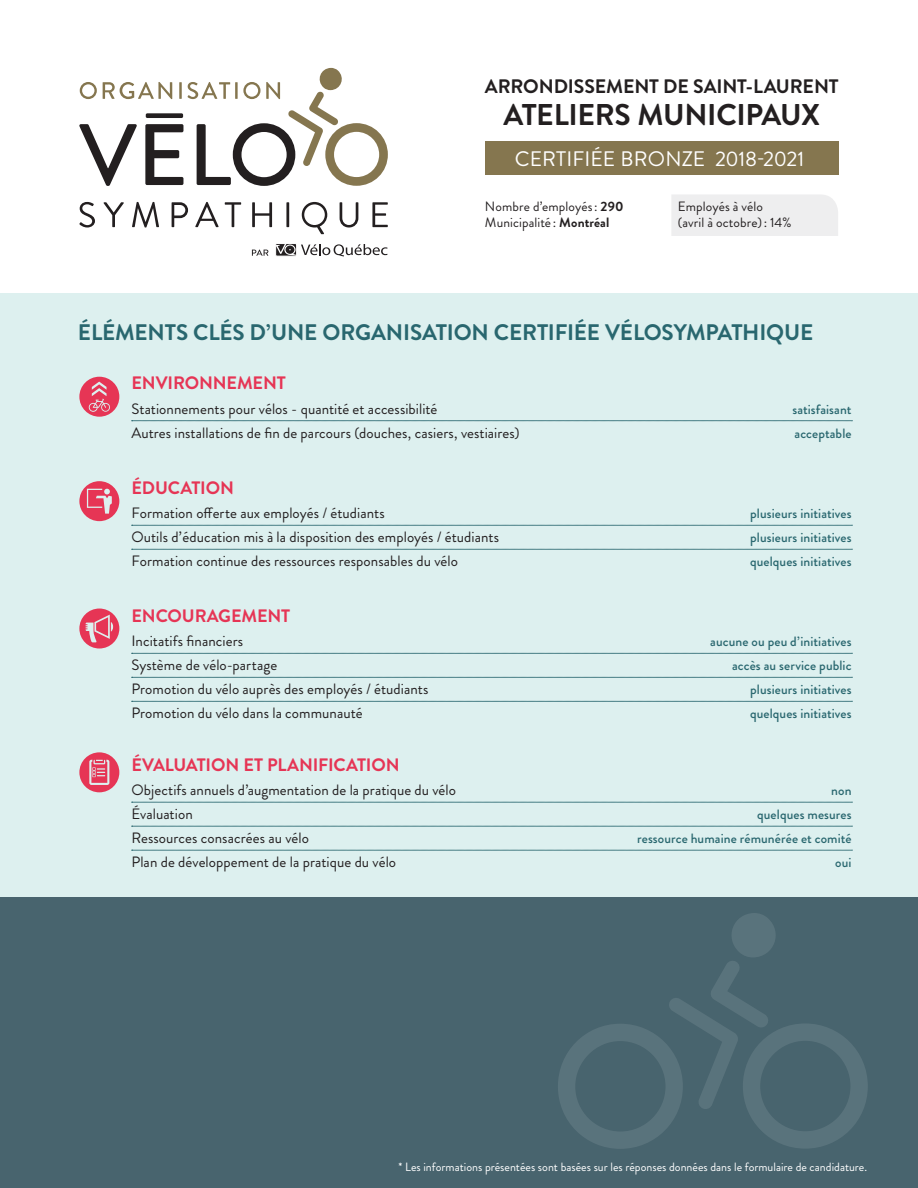
<style>
.page{position:relative;width:918px;height:1188px;background:#fff}
.page>*{position:absolute;margin:0;border:0;box-sizing:border-box;transform-origin:0 0}
.t1{font:700 30px "Brandon Grotesque";letter-spacing:-.015em;color:#231f20}
.t2{font:700 22.5px "Brandon Grotesque";letter-spacing:-.01em;color:#29676f}
.t3{font:21px "Brandon Grotesque";letter-spacing:.005em;color:#fff}
.t4{font:700 19.5px "Brandon Grotesque";letter-spacing:-.005em;color:#231f20}
.t5{font:700 18px "Brandon Grotesque";letter-spacing:-.005em;color:#e63555}
.t6{font:15px "Brandon Grotesque";letter-spacing:.005em;color:#231f20}
.t7{font:500 13.5px "Brandon Grotesque";letter-spacing:.005em;color:#29676f}
.t8{font:13.5px/16.2px "Brandon Grotesque";letter-spacing:.01em;color:#231f20}
.t9{font:12px "Brandon Grotesque";color:#fff}
.s1{font-weight:700}
</style>
<div class="page">
<div style="left:485px;top:141px;width:354px;height:34px;background:#85764f"></div>
<svg style="left:79px;top:202px;width:16px;height:26px"></svg>
<svg style="left:103px;top:202px;width:21px;height:25px"></svg>
<svg style="left:132px;top:202px;width:27px;height:26px"></svg>
<svg style="left:172px;top:202px;width:16px;height:25px"></svg>
<svg style="left:195px;top:202px;width:24px;height:25px"></svg>
<svg style="left:225px;top:202px;width:16px;height:25px"></svg>
<svg style="left:252px;top:202px;width:20px;height:25px"></svg>
<hr style="left:286px;top:202px;width:3px;height:25px;background:#231f20">
<svg style="left:302px;top:202px;width:25px;height:32px"></svg>
<svg style="left:340px;top:202px;width:18px;height:26px"></svg>
<svg style="left:372px;top:202px;width:16px;height:25px"></svg>
<svg style="left:79px;top:68px;width:309px;height:118px"></svg>
<div style="left:146px;top:113px;width:37px;height:5px;background:#231f20;border-radius:2px"></div>
<svg style="left:277px;top:244px;width:111px;height:13px"></svg>
<div style="left:275px;top:243px;width:22px;height:13px;border:1px solid #fff"></div>
<svg style="left:252px;top:249px;width:16px;height:7px"></svg>
<div style="left:671px;top:195px;width:167px;height:41px;background:#eeeeef"></div>
<div style="left:0;top:897px;width:918px;height:291px;background:#48646e"></div>
<svg style="left:558px;top:913px;width:310px;height:236px"></svg>
<div style="left:0;top:294px;width:918px;height:603px;background:#ddf0ef"></div>
<div style="left:79px;top:377px;width:40px;height:40px;background:#e63555;border-radius:50%"></div>
<svg style="left:89px;top:382px;width:21px;height:30px"></svg>
<svg style="left:132px;top:421px;width:720px;height:1px"></svg>
<div style="left:79px;top:752px;width:40px;height:40px;background:#e63555;border-radius:50%"></div>
<svg style="left:89px;top:760px;width:20px;height:25px"></svg>
<svg style="left:132px;top:802px;width:720px;height:1px"></svg>
<svg style="left:132px;top:826px;width:720px;height:1px"></svg>
<svg style="left:132px;top:850px;width:720px;height:1px"></svg>
<div style="left:79px;top:481px;width:40px;height:40px;background:#e63555;border-radius:50%"></div>
<svg style="left:87px;top:489px;width:25px;height:25px"></svg>
<svg style="left:132px;top:525px;width:720px;height:1px"></svg>
<svg style="left:132px;top:549px;width:720px;height:1px"></svg>
<div style="left:79px;top:609px;width:40px;height:40px;background:#e63555;border-radius:50%"></div>
<svg style="left:86px;top:615px;width:27px;height:27px"></svg>
<svg style="left:132px;top:653px;width:720px;height:1px"></svg>
<svg style="left:132px;top:677px;width:720px;height:1px"></svg>
<svg style="left:132px;top:701px;width:720px;height:1px"></svg>
<p class="t4" style="left:485px;top:73px;width:355px">ARRONDISSEMENT DE SAINT-LAURENT</p>
<p class="t1" style="left:503px;top:94px;width:318px">ATELIERS MUNICIPAUX</p>
<p class="t3" style="left:515px;top:144px;width:291px">CERTIFIÉE BRONZE 2018-2021</p>
<p class="t8" style="left:678px;top:199px;width:115px">Employés à vélo (avril à octobre): 14%</p>
<p class="t8" style="left:485px;top:199px;width:140px">Nombre d’employés: <span class="s1">290</span></p>
<p class="t8" style="left:485px;top:215px;width:126px">Municipalité : <span class="s1">Montréal</span></p>
<h1 class="t2" style="left:78px;top:316px;width:737px">ÉLÉMENTS CLÉS D’UNE ORGANISATION CERTIFIÉE VÉLOSYMPATHIQUE</h1>
<p class="t5" style="left:131px;top:371px;width:156px">ENVIRONNEMENT</p>
<p class="t6" style="left:131px;top:398px;width:308px">Stationnements pour vélos - quantité et accessibilité</p>
<p class="t7" style="left:792px;top:400px;width:61px">satisfaisant</p>
<p class="t6" style="left:131px;top:422px;width:390px">Autres installations de fin de parcours (douches, casiers, vestiaires)</p>
<p class="t7" style="left:794px;top:424px;width:59px">acceptable</p>
<p class="t5" style="left:131px;top:475px;width:104px">ÉDUCATION</p>
<p class="t6" style="left:131px;top:503px;width:255px">Formation offerte aux employés / étudiants</p>
<p class="t7" style="left:750px;top:504px;width:103px">plusieurs initiatives</p>
<p class="t6" style="left:131px;top:527px;width:369px">Outils d’éducation mis à la disposition des employés / étudiants</p>
<p class="t7" style="left:750px;top:528px;width:103px">plusieurs initiatives</p>
<p class="t6" style="left:131px;top:551px;width:328px">Formation continue des ressources responsables du vélo</p>
<p class="t7" style="left:750px;top:552px;width:103px">quelques initiatives</p>
<p class="t5" style="left:131px;top:603px;width:160px">ENCOURAGEMENT</p>
<p class="t6" style="left:131px;top:631px;width:113px">Incitatifs financiers</p>
<p class="t7" style="left:710px;top:632px;width:143px">aucune ou peu d’initiatives</p>
<p class="t6" style="left:131px;top:655px;width:147px">Système de vélo-partage</p>
<p class="t7" style="left:732px;top:656px;width:121px">accès au service public</p>
<p class="t6" style="left:131px;top:679px;width:299px">Promotion du vélo auprès des employés / étudiants</p>
<p class="t7" style="left:750px;top:680px;width:103px">plusieurs initiatives</p>
<p class="t6" style="left:131px;top:703px;width:233px">Promotion du vélo dans la communauté</p>
<p class="t7" style="left:750px;top:704px;width:103px">quelques initiatives</p>
<p class="t5" style="left:131px;top:752px;width:270px">ÉVALUATION ET PLANIFICATION</p>
<p class="t6" style="left:131px;top:780px;width:326px">Objectifs annuels d’augmentation de la pratique du vélo</p>
<p class="t7" style="left:831px;top:781px;width:22px">non</p>
<p class="t6" style="left:131px;top:804px;width:63px">Évaluation</p>
<p class="t7" style="left:757px;top:805px;width:96px">quelques mesures</p>
<p class="t6" style="left:131px;top:828px;width:179px">Ressources consacrées au vélo</p>
<p class="t7" style="left:637px;top:829px;width:216px">ressource humaine rémunérée et comité</p>
<p class="t6" style="left:131px;top:852px;width:266px">Plan de développement de la pratique du vélo</p>
<p class="t7" style="left:835px;top:853px;width:18px">oui</p>
<p class="t9" style="left:399px;top:1158px;width:470px">* Les informations présentées sont basées sur les réponses données dans le formulaire de candidature.</p>
</div>
